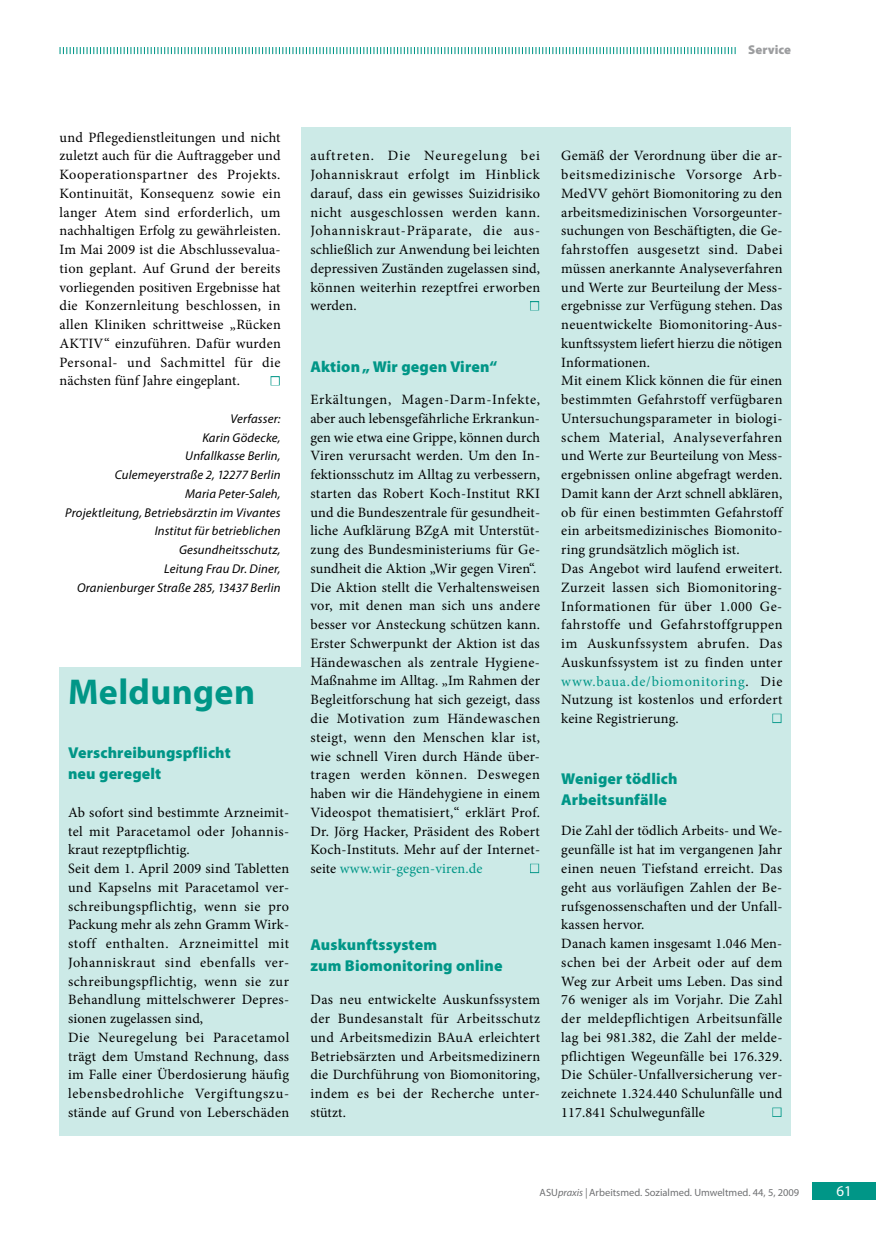
<style>
.page{position:relative;width:876px;height:1242px;background:#fff}
.page>*{position:absolute;margin:0;border:0;box-sizing:border-box;transform-origin:0 0}
.t1{font:700 36px "Myriad Pro";letter-spacing:.01em;color:#009687}
.t2{font:27px "Minion Pro";color:#cceae7}
.t3{font:900 15.75px/21px "Myriad Pro";letter-spacing:.01em;color:#009687}
.t4{font:15px "Myriad Pro";color:#fff}
.t5{font:14.25px/18.8px "Minion Pro";letter-spacing:.015em;color:#000}
.t6{font:italic 12.75px/18.8px "Myriad Pro";letter-spacing:.015em;color:#000;text-align:right}
.t7{font:900 12.75px "Myriad Pro";color:#9c9d9f}
.t8{font:10.5px "Myriad Pro";color:#707173}
.s1{font-size:27px;color:#fff}
.s2{color:#009687}
.s3{font-style:italic}
</style>
<div class="page">
<div style="left:812px;top:1182px;width:64px;height:17px;background:#009687"></div>
<div style="left:271px;top:376px;width:9px;height:9px;border:2px solid #009687"></div>
<div style="left:60px;top:666px;width:731px;height:469px;background:#cceae7"></div>
<div style="left:302px;top:128px;width:489px;height:538px;background:#cceae7"></div>
<div style="left:530px;top:301px;width:9px;height:9px;border:2px solid #009687"></div>
<div style="left:530px;top:863px;width:9px;height:10px;border:2px solid #009687"></div>
<div style="left:772px;top:713px;width:9px;height:10px;border:2px solid #009687"></div>
<div style="left:772px;top:1107px;width:9px;height:10px;border:2px solid #009687"></div>
<svg style="left:60px;top:47px;width:676px;height:7px"></svg>
<p class="t7" style="left:748px;top:41px;width:44px">Service</p>
<p class="t5" style="left:60px;top:128px;width:223px;text-align:justify">und Pflegedienstleitungen und nicht zuletzt auch für die Auftraggeber und Kooperationspartner des Projekts.<br>Kontinuität, Konsequenz sowie ein langer Atem sind erforderlich, um nachhaltigen Erfolg zu gewährleisten.<br>Im Mai 2009 ist die Abschlussevalua&shy;tion geplant. Auf Grund der bereits vorliegenden positiven Ergebnisse hat die Konzernleitung beschlossen, in allen Kliniken schrittweise „Rücken AKTIV“ einzuführen. Dafür wurden Personal- und Sachmittel für die nächsten fünf Jahre eingeplant. <span class="s1">■</span></p>
<p class="t6" style="left:65px;top:409px;width:217px">Verfasser:<br>Karin Gödecke,<br>Unfallkasse Berlin,<br>Culemeyerstraße 2, 12277 Berlin<br>Maria Peter-Saleh,<br>Projektleitung, Betriebsärztin im Vivantes<br>Institut für betrieblichen<br>Gesundheitsschutz,<br>Leitung Frau Dr. Diner,<br>Oranienburger Straße 285, 13437 Berlin</p>
<h1 class="t1" style="left:68px;top:668px;width:189px">Meldungen</h1>
<p class="t3" style="left:68px;top:742px;width:164px">Verschreibungspflicht neu geregelt</p>
<p class="t5" style="left:68px;top:803px;width:223px">Ab sofort sind bestimmte Arzneimit&shy;tel mit Paracetamol oder Johannis&shy;kraut rezeptpflichtig.<br>Seit dem 1. April 2009 sind Tabletten und Kapselns mit Paracetamol ver&shy;schreibungspflichtig, wenn sie pro Packung mehr als zehn Gramm Wirk&shy;stoff enthalten. Arzneimittel mit Johanniskraut sind ebenfalls ver&shy;schreibungspflichtig, wenn sie zur Behandlung mittelschwerer Depres&shy;sionen zugelassen sind,<br>Die Neuregelung bei Paracetamol trägt dem Umstand Rechnung, dass im Falle einer Überdosierung häufig lebensbedrohliche Vergiftungszu&shy;stände auf Grund von Leberschäden</p>
<p class="t5" style="left:310px;top:146px;width:231px;text-align:justify">auftreten. Die Neuregelung bei Johanniskraut erfolgt im Hinblick darauf, dass ein gewisses Suizidrisiko nicht ausgeschlossen werden kann.<br>Johanniskraut-Präparate, die aus&shy;schließlich zur Anwendung bei leichten depressiven Zuständen zugelassen sind, können weiterhin rezeptfrei erworben werden.</p>
<h2 class="t2" style="left:529px;top:286px;width:12px">■</h2>
<p class="t3" style="left:310px;top:355px;width:189px">Aktion „ Wir gegen Viren“</p>
<p class="t5" style="left:310px;top:390px;width:231px">Erkältungen, Magen-Darm-Infekte, aber auch lebensgefährliche Erkrankun&shy;gen wie etwa eine Grippe, können durch Viren verursacht werden. Um den In&shy;fektionsschutz im Alltag zu verbessern, starten das Robert Koch-Institut RKI und die Bundeszentrale für gesundheit&shy;liche Aufklärung BZgA mit Unterstüt&shy;zung des Bundesministeriums für Ge&shy;sundheit die Aktion „Wir gegen Viren“.<br>Die Aktion stellt die Verhaltensweisen vor, mit denen man sich uns andere besser vor Ansteckung schützen kann.<br>Erster Schwerpunkt der Aktion ist das Händewaschen als zentrale Hygiene-Maßnahme im Alltag. „Im Rahmen der Begleitforschung hat sich gezeigt, dass die Motivation zum Händewaschen steigt, wenn den Menschen klar ist, wie schnell Viren durch Hände über&shy;tragen werden können. Deswegen haben wir die Händehygiene in einem Videospot thematisiert,“ erklärt Prof.<br>Dr. Jörg Hacker, Präsident des Robert Koch-Instituts. Mehr auf der Internet&shy;seite <span class="s2">www.wir-gegen-viren.de</span></p>
<h2 class="t2" style="left:529px;top:848px;width:12px">■</h2>
<p class="t3" style="left:310px;top:934px;width:194px">Auskunftssystem<br>zum Biomonitoring online</p>
<p class="t5" style="left:310px;top:990px;width:231px;text-align:justify">Das neu entwickelte Auskunfssystem der Bundesanstalt für Arbeitsschutz und Arbeitsmedizin BAuA erleichtert Betriebsärzten und Arbeitsmedizinern die Durchführung von Biomonitoring, indem es bei der Recherche unter&shy;stützt.</p>
<p class="t5" style="left:561px;top:146px;width:223px">Gemäß der Verordnung über die ar&shy;beitsmedizinische Vorsorge Arb-MedVV gehört Biomonitoring zu den arbeitsmedizinischen Vorsorgeunter&shy;suchungen von Beschäftigten, die Ge&shy;fahrstoffen ausgesetzt sind. Dabei müssen anerkannte Analyseverfahren und Werte zur Beurteilung der Mess&shy;ergebnisse zur Verfügung stehen. Das neuentwickelte Biomonitoring-Aus&shy;kunftssystem liefert hierzu die nötigen Informationen.<br>Mit einem Klick können die für einen bestimmten Gefahrstoff verfügbaren Untersuchungsparameter in biologi&shy;schem Material, Analyseverfahren und Werte zur Beurteilung von Mess&shy;ergebnissen online abgefragt werden.<br>Damit kann der Arzt schnell abklären, ob für einen bestimmten Gefahrstoff ein arbeitsmedizinisches Biomonito&shy;ring grundsätzlich möglich ist.<br>Das Angebot wird laufend erweitert.<br>Zurzeit lassen sich Biomonitoring-Informationen für über 1.000 Ge&shy;fahrstoffe und Gefahrstoffgruppen im Auskunfssystem abrufen. Das Auskunfssystem ist zu finden unter <span class="s2">www.baua.de/biomonitoring</span>. Die Nutzung ist kostenlos und erfordert keine Registrierung.</p>
<h2 class="t2" style="left:771px;top:698px;width:12px">■</h2>
<p class="t3" style="left:561px;top:768px;width:118px">Weniger tödlich<br>Arbeitsunfälle</p>
<p class="t5" style="left:561px;top:821px;width:223px">Die Zahl der tödlich Arbeits- und We&shy;geunfälle ist hat im vergangenen Jahr einen neuen Tiefstand erreicht. Das geht aus vorläufigen Zahlen der Be&shy;rufsgenossenschaften und der Unfall&shy;kassen hervor.<br>Danach kamen insgesamt 1.046 Men&shy;schen bei der Arbeit oder auf dem Weg zur Arbeit ums Leben. Das sind 76 weniger als im Vorjahr. Die Zahl der meldepflichtigen Arbeitsunfälle lag bei 981.382, die Zahl der melde&shy;pflichtigen Wegeunfälle bei 176.329.<br>Die Schüler-Unfallversicherung ver&shy;zeichnete 1.324.440 Schulunfälle und 117.841 Schulwegunfälle</p>
<h2 class="t2" style="left:771px;top:1092px;width:12px">■</h2>
<p class="t8" style="left:540px;top:1186px;width:261px">ASU<span class="s3">praxis |</span> Arbeitsmed. Sozialmed. Umweltmed. 44, 5, 2009</p>
<p class="t4" style="left:836px;top:1181px;width:17px">61</p>
</div>
